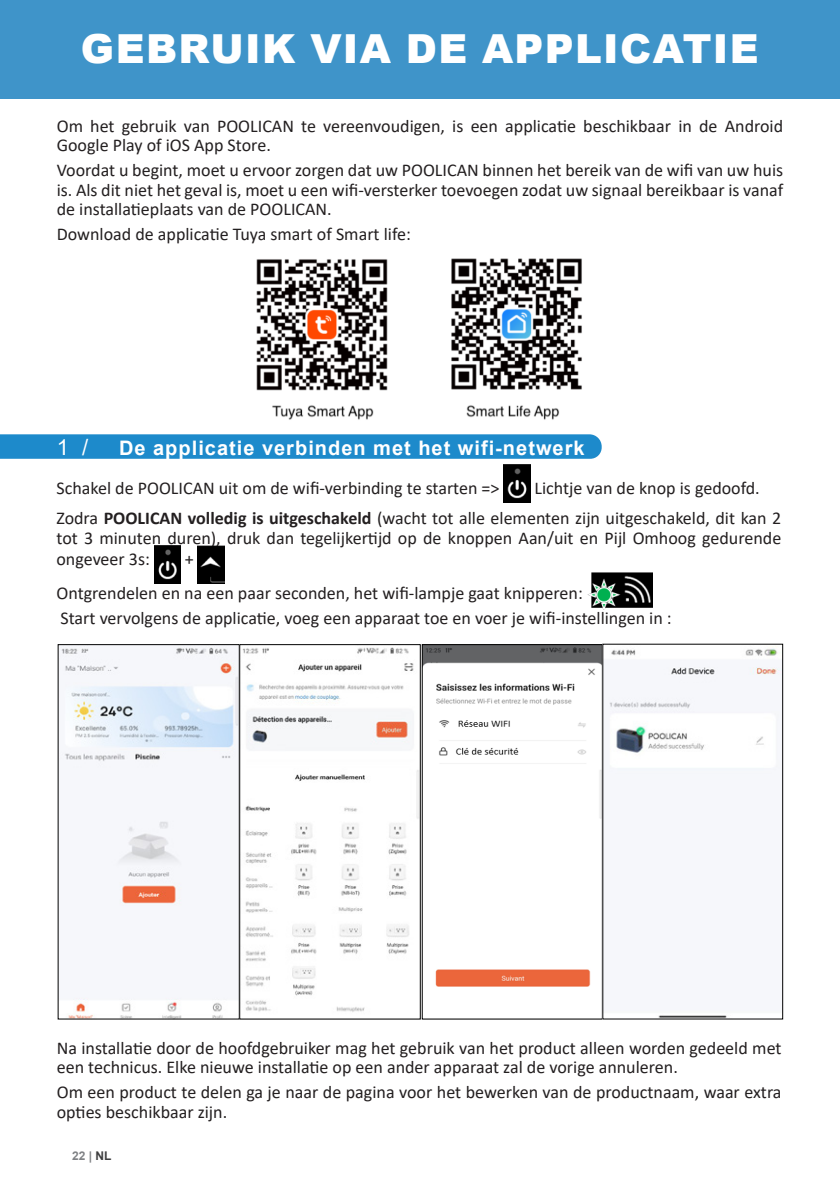
<style>
.page{position:relative;width:840px;height:1191px;background:#fff}
.page>*{position:absolute;margin:0;border:0;box-sizing:border-box;transform-origin:0 0}
.TITRE_Black_copie{font:900 40px "Arial";letter-spacing:.035em;color:#fff}
.t1{font:22px "Arial";color:#fff}
.t2{font:700 20px "Arial";letter-spacing:.05em;color:#fff}
.t3{font:18px/19.4px "Calibri";color:#231f20}
.t4{font:700 12px "Arial";color:#808285}
.s1{font-weight:700}
.s2{color:#3e3e3f}
</style>
<div class="page">
<div style="left:0;top:0;width:839px;height:98px;background:#3f94c9"></div>
<img style="left:503px;top:464px;width:27px;height:38px">
<img style="left:154px;top:545px;width:27px;height:38px">
<img style="left:198px;top:545px;width:26px;height:38px">
<img style="left:587px;top:572px;width:65px;height:38px">
<img style="left:256px;top:258px;width:326px;height:162px">
<svg style="left:0;top:434px;width:601px;height:25px;background:#228ccc"></svg>
<img style="left:60px;top:646px;width:358px;height:371px">
<div style="left:239px;top:644px;width:181px;height:375px;border:1px solid #000"></div>
<img style="left:424px;top:646px;width:356px;height:371px">
<p class="TITRE_Black_copie" style="left:81px;top:20px;width:679px">GEBRUIK VIA DE APPLICATIE</p>
<p class="t3" style="left:57px;top:115px;width:727px">Om het gebruik van POOLICAN te vereenvoudigen, is een applicatie beschikbaar in de Android<br>Google Play of iOS App Store.</p>
<p class="t3" style="left:57px;top:160px;width:727px;text-align:justify">Voordat u begint, moet u ervoor zorgen dat uw POOLICAN binnen het bereik van de wifi van uw huis is. Als dit niet het geval is, moet u een wifi-versterker toevoegen zodat uw signaal bereikbaar is vanaf de installatieplaats van de POOLICAN.</p>
<p class="t3" style="left:57px;top:224px;width:355px">Download de applicatie Tuya smart of Smart life:</p>
<p class="t1" style="left:57px;top:432px;width:33px">1 /</p>
<p class="t2" style="left:119px;top:433px;width:467px">De applicatie verbinden met het wifi-netwerk</p>
<p class="t3" style="left:56px;top:477px;width:444px">Schakel de POOLICAN uit om de wifi-verbinding te starten =&gt;</p>
<p class="t3" style="left:534px;top:477px;width:227px">Lichtje van de knop is gedoofd.</p>
<p class="t3" style="left:56px;top:508px;width:726px">Zodra <span class="s1">POOLICAN volledig is uitgeschakeld</span> (wacht tot alle elementen zijn uitgeschakeld, dit kan 2 tot 3 minuten duren), druk dan tegelijkertijd op de knoppen Aan/uit en Pijl Omhoog gedurende</p>
<p class="t3" style="left:56px;top:549px;width:95px">ongeveer 3s:</p>
<p class="t3" style="left:185px;top:549px;width:10px">+</p>
<p class="t3" style="left:56px;top:582px;width:527px">Ontgrendelen en na een paar seconden, het wifi-lampje gaat knipperen:</p>
<p class="t3" style="left:61px;top:607px;width:612px">Start vervolgens de applicatie, voeg een apparaat toe en voer je wifi-instellingen in :</p>
<p class="t3" style="left:57px;top:1037px;width:726px">Na installatie door de hoofdgebruiker mag het gebruik van het product alleen worden gedeeld met een technicus. Elke nieuwe installatie op een ander apparaat zal de vorige annuleren.</p>
<p class="t3" style="left:57px;top:1082px;width:725px">Om een product te delen ga je naar de pagina voor het bewerken van de productnaam, waar extra opties beschikbaar zijn.</p>
<p class="t4" style="left:72px;top:1147px;width:41px">22 | <span class="s2">NL</span></p>
</div>
